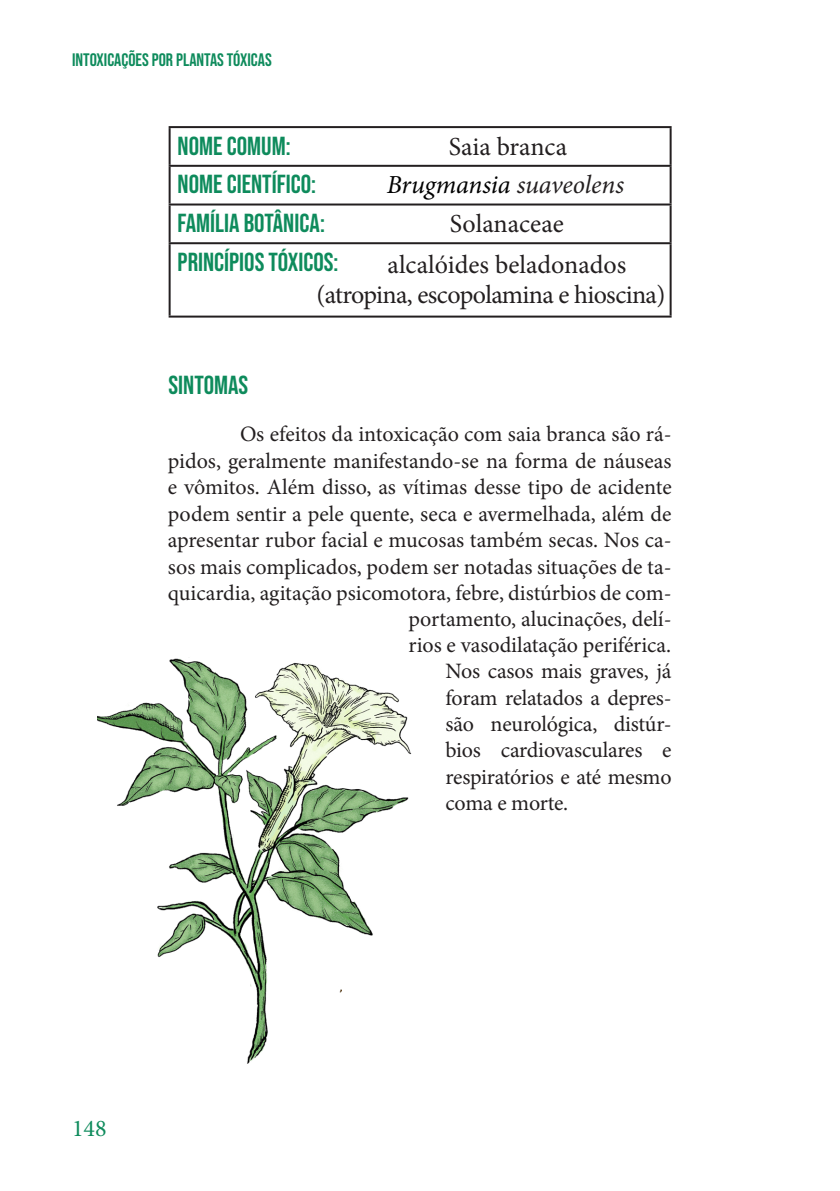
<style>
.page{position:relative;width:840px;height:1191px;background:#fff}
.page>*{position:absolute;margin:0;border:0;box-sizing:border-box;transform-origin:0 0}
.t1{font:26px "Minion Pro";letter-spacing:-.01em;color:#231f20}
.t2{font:26px "Bebas Neue";color:#0e8b5c}
.t3{font:italic 26px "Minion Pro";letter-spacing:-.005em;color:#000001}
.t4{font:24px "Minion Pro";color:#0e8b5c}
.t5{font:22px/26.4px "Minion Pro";letter-spacing:-.005em;color:#231f20;text-align:justify}
.t6{font:18px "Bebas Neue";color:#0e8b5c}
.s1{color:#231f20}
</style>
<div class="page">
<hr style="left:168px;top:126px;width:503px;height:2px;background:#231f20">
<hr style="left:168px;top:128px;width:2px;height:37px;background:#231f20">
<hr style="left:669px;top:128px;width:2px;height:37px;background:#231f20">
<hr style="left:168px;top:165px;width:503px;height:2px;background:#231f20">
<hr style="left:168px;top:167px;width:2px;height:36px;background:#231f20">
<hr style="left:669px;top:167px;width:2px;height:36px;background:#231f20">
<hr style="left:168px;top:203px;width:503px;height:2px;background:#231f20">
<hr style="left:168px;top:205px;width:2px;height:37px;background:#231f20">
<hr style="left:669px;top:205px;width:2px;height:37px;background:#231f20">
<hr style="left:168px;top:242px;width:503px;height:2px;background:#231f20">
<hr style="left:168px;top:244px;width:2px;height:71px;background:#231f20">
<hr style="left:669px;top:244px;width:2px;height:71px;background:#231f20">
<hr style="left:168px;top:315px;width:503px;height:2px;background:#231f20">
<img style="left:98px;top:658px;width:314px;height:406px">
<div style="left:342px;top:955px;width:240px;height:81px;background:#fff"></div>
<div style="left:154px;top:979px;width:90px;height:90px;background:#fff"></div>
<p class="t6" style="left:72px;top:50px;width:201px">INTOXICAÇÕES POR PLANTAS TÓXICAS</p>
<p class="t2" style="left:177px;top:131px;width:114px">NOME COMUM:</p>
<p class="t1" style="left:448px;top:129px;width:120px">Saia branca</p>
<p class="t2" style="left:177px;top:170px;width:140px">NOME CIENTÍFICO:</p>
<p class="t3" style="left:386px;top:167px;width:239px">Brugmansia <span class="s1">suaveolens</span></p>
<p class="t2" style="left:177px;top:208px;width:149px">FAMÍLIA BOTÂNICA:</p>
<p class="t1" style="left:449px;top:206px;width:115px">Solanaceae</p>
<p class="t2" style="left:177px;top:247px;width:162px">PRINCÍPIOS TÓXICOS:</p>
<p class="t1" style="left:387px;top:247px;width:240px">alcalóides beladonados</p>
<p class="t1" style="left:316px;top:277px;width:350px">(atropina, escopolamina e hioscina)</p>
<p class="t2" style="left:168px;top:370px;width:81px">SINTOMAS</p>
<p class="t5" style="left:168px;top:421px;width:505px;text-indent:72px">Os efeitos da intoxicação com saia branca são rá&shy;pidos, geralmente manifestando-se na forma de náuseas e vômitos. Além disso, as vítimas desse tipo de acidente podem sentir a pele quente, seca e avermelhada, além de apresentar rubor facial e mucosas também secas. Nos ca&shy;sos mais complicados, podem ser notadas situações de ta&shy;quicardia, agitação psicomotora, febre, distúrbios de com-</p>
<p class="t4" style="left:72px;top:1112px;width:36px">148</p>
<p class="t5" style="left:408px;top:605px;width:264px">portamento, alucinações, delí&shy;rios e vasodilatação periférica.</p>
<p class="t5" style="left:445px;top:658px;width:227px">Nos casos mais graves, já foram relatados a depres&shy;são neurológica, distúr&shy;bios cardiovasculares e respiratórios e até mesmo coma e morte.</p>
</div>
